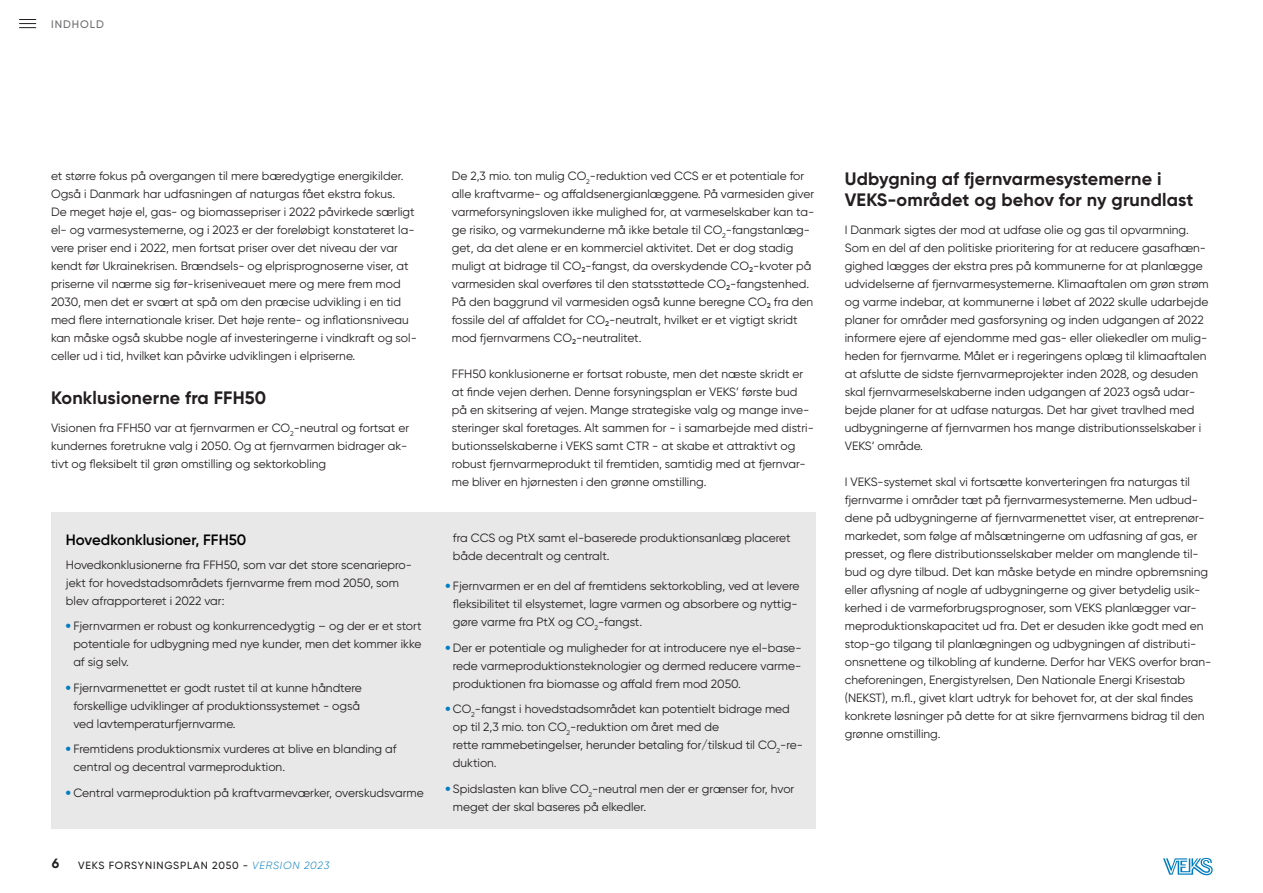
<style>
.page{position:relative;width:1263px;height:893px;background:#fff}
.page>*{position:absolute;margin:0;border:0;box-sizing:border-box;transform-origin:0 0}
.rubrik_12_bold{font:700 18px/21px "Gilroy";letter-spacing:.01em;color:#231f20}
.grafik_rubrik{font:600 15px "Gilroy";color:#000}
.t1{font:700 13.5px "Gilroy";color:#231f20}
.brød{font:12px/18px "Gilroy";color:#231f20}
.t2{font:500 10.95px "Gilroy";letter-spacing:.085em;color:#6c6d70}
.t3{font:500 10.5px "Gilroy";letter-spacing:.08em;color:#231f20}
.s1{font-weight:800;color:#007dc3}
.s2{font-weight:300;font-style:italic;color:#007cc2}
</style>
<div class="page">
<svg style="left:1163px;top:858px;width:50px;height:17px"></svg>
<svg style="left:19px;top:19px;width:17px;height:9px"></svg>
<div style="left:51px;top:512px;width:764px;height:317px;background:#e8e8e8"></div>
<p class="t2" style="left:51px;top:17px;width:54px">INDHOLD</p>
<p class="brød" style="left:51px;top:167px;width:354px">et større fokus på overgangen til mere bæredygtige energikilder.<br>Også i Danmark har udfasningen af naturgas fået ekstra fokus.</p>
<p class="brød" style="left:51px;top:203px;width:367px">De meget høje el, gas- og biomassepriser i 2022 påvirkede særligt el- og varmesystemerne, og i 2023 er der foreløbigt konstateret la&shy;vere priser end i 2022, men fortsat priser over det niveau der var kendt før Ukrainekrisen. Brændsels- og elprisprognoserne viser, at priserne vil nærme sig før-kriseniveauet mere og mere frem mod 2030, men det er svært at spå om den præcise udvikling i en tid med flere internationale kriser. Det høje rente- og inflationsniveau kan måske også skubbe nogle af investeringerne i vindkraft og sol&shy;celler ud i tid, hvilket kan påvirke udviklingen i elpriserne.</p>
<p class="rubrik_12_bold" style="left:51px;top:387px;width:217px">Konklusionerne fra FFH50</p>
<p class="brød" style="left:51px;top:419px;width:360px">Visionen fra FFH50 var at fjernvarmen er CO<sub>2</sub>-neutral og fortsat er kundernes foretrukne valg i 2050. Og at fjernvarmen bidrager ak&shy;tivt og fleksibelt til grøn omstilling og sektorkobling</p>
<p class="grafik_rubrik" style="left:66px;top:530px;width:182px">Hovedkonklusioner, FFH50</p>
<p class="brød" style="left:66px;top:555px;width:348px">Hovedkonklusionerne fra FFH50, som var det store scenariepro&shy;jekt for hovedstadsområdets fjernvarme frem mod 2050, som blev afrapporteret i 2022 var:</p>
<p class="brød" style="left:73px;top:617px;width:350px;text-align:justify;text-indent:-7px"><span class="s1">•</span> Fjernvarmen er robust og konkurrencedygtig – og der er et stort potentiale for udbygning med nye kunder, men det kommer ikke af sig selv.</p>
<p class="brød" style="left:73px;top:678px;width:290px;text-indent:-7px"><span class="s1">•</span> Fjernvarmenettet er godt rustet til at kunne håndtere forskellige udviklinger af produktionssystemet - også ved lavtemperaturfjernvarme.</p>
<p class="brød" style="left:73px;top:740px;width:325px;text-indent:-7px"><span class="s1">•</span> Fremtidens produktionsmix vurderes at blive en blanding af central og decentral varmeproduktion.</p>
<p class="brød" style="left:66px;top:783px;width:359px"><span class="s1">•</span> Central varmeproduktion på kraftvarmeværker, overskudsvarme</p>
<p class="t1" style="left:52px;top:854px;width:9px">6</p>
<p class="t3" style="left:78px;top:858px;width:253px">VEKS FORSYNINGSPLAN 2050 - <span class="s2">VERSION 2023</span></p>
<p class="brød" style="left:452px;top:167px;width:364px">De 2,3 mio. ton mulig CO<sub>2</sub>-reduktion ved CCS er et potentiale for alle kraftvarme- og affaldsenergianlæggene. På varmesiden giver varmeforsyningsloven ikke mulighed for, at varmeselskaber kan ta&shy;ge risiko, og varmekunderne må ikke betale til CO<sub>2</sub>-fangstanlæg&shy;get, da det alene er en kommerciel aktivitet. Det er dog stadig muligt at bidrage til CO2-fangst, da overskydende CO2-kvoter på varmesiden skal overføres til den statsstøttede CO2-fangstenhed.<br>På den baggrund vil varmesiden også kunne beregne CO2 fra den fossile del af affaldet for CO2-neutralt, hvilket er et vigtigt skridt mod fjernvarmens CO2-neutralitet.</p>
<p class="brød" style="left:452px;top:365px;width:364px">FFH50 konklusionerne er fortsat robuste, men det næste skridt er at finde vejen derhen. Denne forsyningsplan er VEKS’ første bud på en skitsering af vejen. Mange strategiske valg og mange inve&shy;steringer skal foretages. Alt sammen for - i samarbejde med distri&shy;butionsselskaberne i VEKS samt CTR - at skabe et attraktivt og robust fjernvarmeprodukt til fremtiden, samtidig med at fjernvar&shy;me bliver en hjørnesten i den grønne omstilling.</p>
<p class="brød" style="left:453px;top:529px;width:339px">fra CCS og PtX samt el-baserede produktionsanlæg placeret både decentralt og centralt.</p>
<p class="brød" style="left:453px;top:577px;width:348px;text-indent:-7px"><span class="s1">•</span> Fjernvarmen er en del af fremtidens sektorkobling, ved at levere fleksibilitet til elsystemet, lagre varmen og absorbere og nyttig&shy;gøre varme fra PtX og CO<sub>2</sub>-fangst.</p>
<p class="brød" style="left:453px;top:638px;width:350px;text-align:justify;text-indent:-7px"><span class="s1">•</span> Der er potentiale og muligheder for at introducere nye el-base&shy;rede varmeproduktionsteknologier og dermed reducere varme&shy;produktionen fra biomasse og affald frem mod 2050.</p>
<p class="brød" style="left:453px;top:700px;width:352px;text-indent:-7px"><span class="s1">•</span> CO<sub>2</sub>-fangst i hovedstadsområdet kan potentielt bidrage med op til 2,3 mio. ton CO<sub>2</sub>-reduktion om året med de<br>rette rammebetingelser, herunder betaling for/tilskud til CO<sub>2</sub>-re&shy;duktion.</p>
<p class="brød" style="left:453px;top:779px;width:343px;text-indent:-7px"><span class="s1">•</span> Spidslasten kan blive CO<sub>2</sub>-neutral men der er grænser for, hvor meget der skal baseres på elkedler.</p>
<p class="rubrik_12_bold" style="left:845px;top:168px;width:350px">Udbygning af fjernvarmesystemerne i<br>VEKS-området og behov for ny grundlast</p>
<p class="brød" style="left:845px;top:221px;width:365px">I Danmark sigtes der mod at udfase olie og gas til opvarmning.<br>Som en del af den politiske prioritering for at reducere gasafhæn&shy;gighed lægges der ekstra pres på kommunerne for at planlægge udvidelserne af fjernvarmesystemerne. Klimaaftalen om grøn strøm og varme indebar, at kommunerne i løbet af 2022 skulle udarbejde planer for områder med gasforsyning og inden udgangen af 2022 informere ejere af ejendomme med gas- eller oliekedler om mulig&shy;heden for fjernvarme. Målet er i regeringens oplæg til klimaaftalen at afslutte de sidste fjernvarmeprojekter inden 2028, og desuden skal fjernvarmeselskaberne inden udgangen af 2023 også udar&shy;bejde planer for at udfase naturgas. Det har givet travlhed med udbygningerne af fjernvarmen hos mange distributionsselskaber i VEKS’ område.</p>
<p class="brød" style="left:845px;top:473px;width:368px">I VEKS-systemet skal vi fortsætte konverteringen fra naturgas til fjernvarme i områder tæt på fjernvarmesystemerne. Men udbud&shy;dene på udbygningerne af fjernvarmenettet viser, at entreprenør&shy;markedet, som følge af målsætningerne om udfasning af gas, er presset, og flere distributionsselskaber melder om manglende til&shy;bud og dyre tilbud. Det kan måske betyde en mindre opbremsning eller aflysning af nogle af udbygningerne og giver betydelig usik&shy;kerhed i de varmeforbrugsprognoser, som VEKS planlægger var&shy;meproduktionskapacitet ud fra. Det er desuden ikke godt med en stop-go tilgang til planlægningen og udbygningen af distributi&shy;onsnettene og tilkobling af kunderne. Derfor har VEKS overfor bran&shy;cheforeningen, Energistyrelsen, Den Nationale Energi Krisestab (NEKST), m.fl., givet klart udtryk for behovet for, at der skal findes konkrete løsninger på dette for at sikre fjernvarmens bidrag til den grønne omstilling.</p>
</div>
